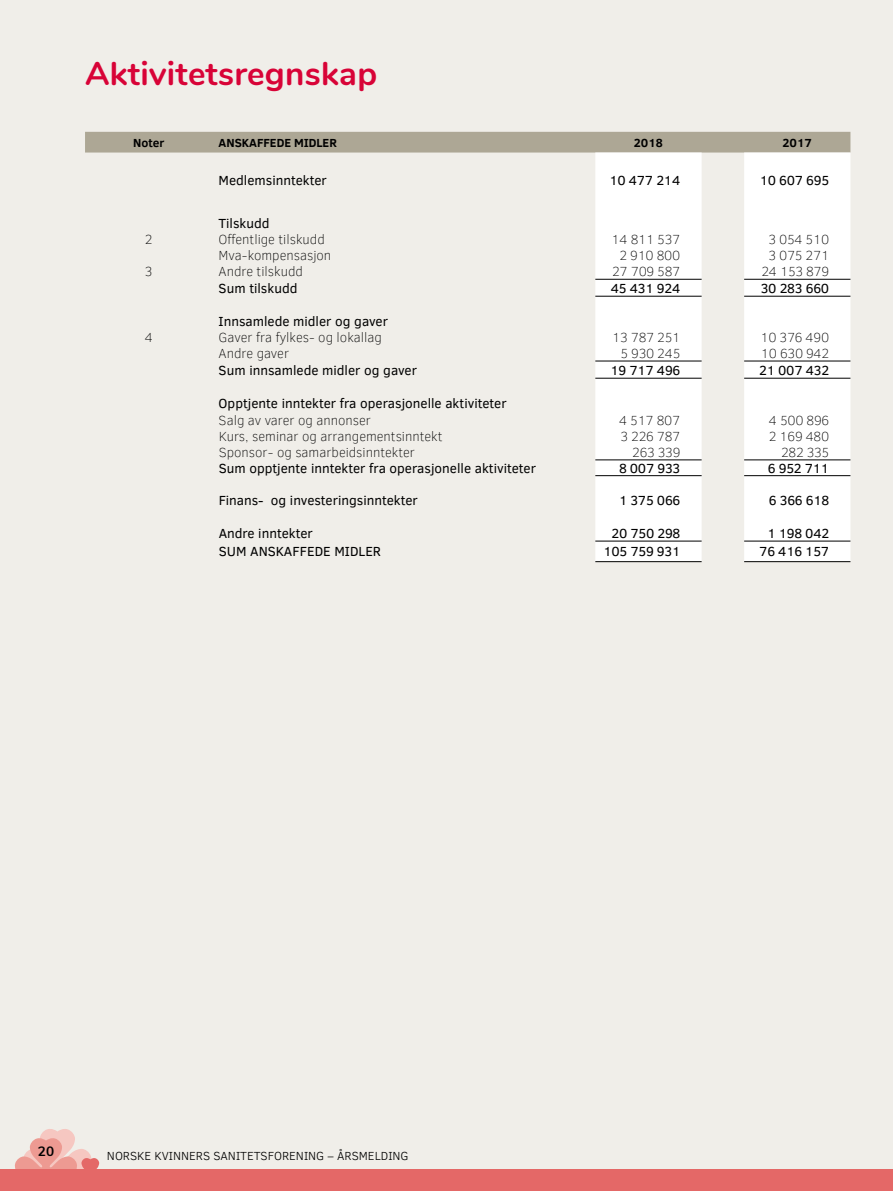
<style>
.page{position:relative;width:893px;height:1191px;background:#f0eee9}
.page>*{position:absolute;margin:0;border:0;box-sizing:border-box;transform-origin:0 0}
.t1{font:700 33px "Nunito";letter-spacing:.01em;color:#d80337}
.t2{font:13.5px "Clear Sans";color:#000}
.t3{font:100 13.5px "Clear Sans";color:#000}
.t4{font:13.5px "Clear Sans";letter-spacing:-.02em;color:#000}
.t5{font:700 13.5px "Nunito";color:#000}
.t6{font:300 12px "Clear Sans";color:#000}
.t7{font:700 12px "Clear Sans";color:#000}
</style>
<div class="page">
<svg style="left:15px;top:1129px;width:84px;height:40px"></svg>
<div style="left:0;top:1169px;width:893px;height:22px;background:#e46867"></div>
<div style="left:85px;top:132px;width:765px;height:20px;background:#ada795"></div>
<svg style="left:595px;top:152px;width:255px;height:409px;fill:#fff"></svg>
<hr style="left:595px;top:279px;width:107px;height:1px;background:#000">
<hr style="left:744px;top:279px;width:106px;height:1px;background:#000">
<hr style="left:595px;top:296px;width:107px;height:1px;background:#000">
<hr style="left:744px;top:296px;width:106px;height:1px;background:#000">
<hr style="left:595px;top:361px;width:107px;height:1px;background:#000">
<hr style="left:744px;top:361px;width:106px;height:1px;background:#000">
<hr style="left:595px;top:378px;width:107px;height:1px;background:#000">
<hr style="left:744px;top:378px;width:106px;height:1px;background:#000">
<hr style="left:595px;top:459px;width:107px;height:1px;background:#000">
<hr style="left:744px;top:459px;width:106px;height:1px;background:#000">
<hr style="left:595px;top:475px;width:107px;height:1px;background:#000">
<hr style="left:744px;top:475px;width:106px;height:1px;background:#000">
<hr style="left:595px;top:541px;width:107px;height:1px;background:#000">
<hr style="left:744px;top:541px;width:106px;height:1px;background:#000">
<hr style="left:595px;top:561px;width:107px;height:1px;background:#000">
<hr style="left:744px;top:561px;width:106px;height:1px;background:#000">
<h1 class="t1" style="left:85px;top:49px;width:294px">Aktivitetsregnskap</h1>
<p class="t7" style="left:133px;top:134px;width:33px">Noter</p>
<p class="t7" style="left:219px;top:134px;width:120px">ANSKAFFEDE MIDLER</p>
<p class="t7" style="left:634px;top:134px;width:31px">2018</p>
<p class="t7" style="left:782px;top:134px;width:31px">2017</p>
<p class="t2" style="left:219px;top:171px;width:110px">Medlemsinntekter</p>
<p class="t2" style="left:609px;top:171px;width:72px">10 477 214</p>
<p class="t2" style="left:760px;top:171px;width:71px">10 607 695</p>
<p class="t2" style="left:219px;top:214px;width:52px">Tilskudd</p>
<p class="t3" style="left:145px;top:231px;width:9px">2</p>
<p class="t3" style="left:219px;top:231px;width:108px">Offentlige tilskudd</p>
<p class="t3" style="left:612px;top:231px;width:70px">14 811 537</p>
<p class="t3" style="left:768px;top:231px;width:62px">3 054 510</p>
<p class="t3" style="left:219px;top:246px;width:114px">Mva-kompensasjon</p>
<p class="t3" style="left:620px;top:246px;width:62px">2 910 800</p>
<p class="t3" style="left:768px;top:246px;width:62px">3 075 271</p>
<p class="t3" style="left:145px;top:262px;width:9px">3</p>
<p class="t3" style="left:219px;top:262px;width:86px">Andre tilskudd</p>
<p class="t3" style="left:612px;top:262px;width:70px">27 709 587</p>
<p class="t3" style="left:761px;top:262px;width:69px">24 153 879</p>
<p class="t2" style="left:219px;top:279px;width:80px">Sum tilskudd</p>
<p class="t2" style="left:611px;top:279px;width:71px">45 431 924</p>
<p class="t2" style="left:761px;top:279px;width:70px">30 283 660</p>
<p class="t2" style="left:219px;top:312px;width:171px">Innsamlede midler og gaver</p>
<p class="t3" style="left:145px;top:329px;width:10px">4</p>
<p class="t3" style="left:219px;top:329px;width:165px">Gaver fra fylkes- og lokallag</p>
<p class="t3" style="left:612px;top:329px;width:70px">13 787 251</p>
<p class="t3" style="left:760px;top:329px;width:70px">10 376 490</p>
<p class="t3" style="left:219px;top:344px;width:72px">Andre gaver</p>
<p class="t3" style="left:621px;top:344px;width:61px">5 930 245</p>
<p class="t3" style="left:761px;top:344px;width:70px">10 630 942</p>
<p class="t2" style="left:219px;top:361px;width:200px">Sum innsamlede midler og gaver</p>
<p class="t2" style="left:610px;top:361px;width:71px">19 717 496</p>
<p class="t2" style="left:759px;top:361px;width:71px">21 007 432</p>
<p class="t2" style="left:219px;top:394px;width:290px">Opptjente inntekter fra operasjonelle aktiviteter</p>
<p class="t3" style="left:219px;top:411px;width:154px">Salg av varer og annonser</p>
<p class="t3" style="left:619px;top:411px;width:63px">4 517 807</p>
<p class="t3" style="left:769px;top:411px;width:62px">4 500 896</p>
<p class="t3" style="left:219px;top:427px;width:225px">Kurs, seminar og arrangementsinntekt</p>
<p class="t3" style="left:621px;top:427px;width:61px">3 226 787</p>
<p class="t3" style="left:769px;top:427px;width:62px">2 169 480</p>
<p class="t3" style="left:219px;top:443px;width:198px">Sponsor- og samarbeidsinntekter</p>
<p class="t3" style="left:632px;top:443px;width:50px">263 339</p>
<p class="t3" style="left:781px;top:443px;width:50px">282 335</p>
<p class="t2" style="left:219px;top:459px;width:319px">Sum opptjente inntekter fra operasjonelle aktiviteter</p>
<p class="t2" style="left:619px;top:459px;width:63px">8 007 933</p>
<p class="t2" style="left:768px;top:459px;width:63px">6 952 711</p>
<p class="t2" style="left:219px;top:491px;width:201px">Finans- og investeringsinntekter</p>
<p class="t2" style="left:619px;top:491px;width:63px">1 375 066</p>
<p class="t2" style="left:769px;top:491px;width:62px">6 366 618</p>
<p class="t2" style="left:219px;top:524px;width:96px">Andre inntekter</p>
<p class="t2" style="left:611px;top:524px;width:70px">20 750 298</p>
<p class="t2" style="left:767px;top:524px;width:63px">1 198 042</p>
<p class="t2" style="left:219px;top:542px;width:164px">SUM ANSKAFFEDE MIDLER</p>
<p class="t4" style="left:603px;top:542px;width:79px">105 759 931</p>
<p class="t2" style="left:759px;top:542px;width:71px">76 416 157</p>
<p class="t5" style="left:38px;top:1140px;width:18px">20</p>
<p class="t6" style="left:107px;top:1148px;width:303px">NORSKE KVINNERS SANITETSFORENING – ÅRSMELDING</p>
</div>
